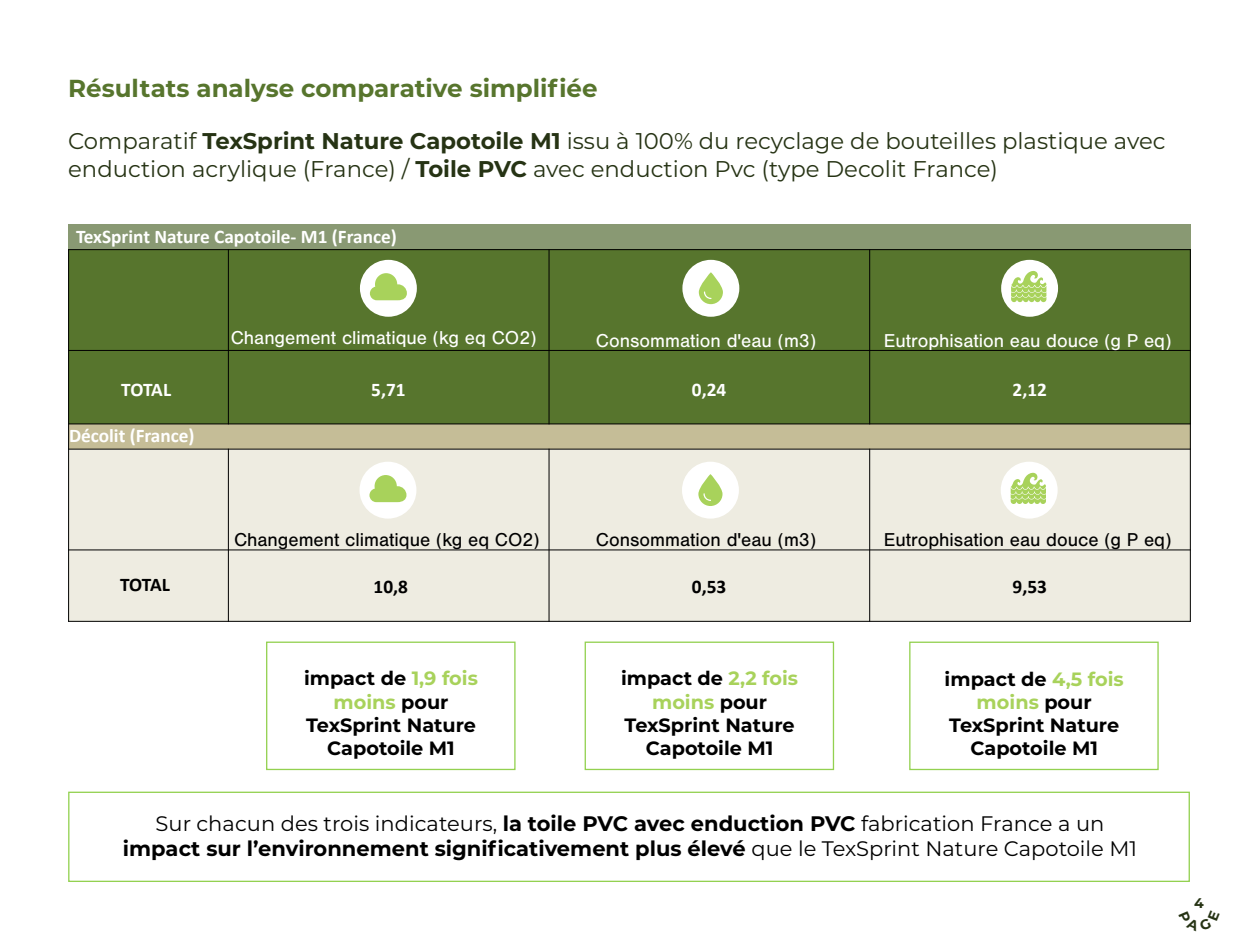
<style>
.page{position:relative;width:1260px;height:945px;background:#fff}
.page>*{position:absolute;margin:0;border:0;box-sizing:border-box;transform-origin:0 0}
.t1{font:700 24.5px "Montserrat";color:#57752d}
.t2{font:22.75px/27.8px "Montserrat";color:#263314}
.t3{font:21px/25.2px "Montserrat";color:#000;text-align:center}
.t4{font:700 19.25px/23.1px "Montserrat";color:#000;text-align:center}
.t5{font:19.25px "Nimbus San";color:#fff}
.t6{font:19.25px "Nimbus San";color:#000}
.t7{font:700 19.25px "Calibri";color:#fff}
.t8{font:700 19.25px "Calibri";letter-spacing:.005em;color:#000}
.t9{font:700 14px "Montserrat";color:#263314}
.s1{font-weight:700}
.s2{color:#a8d25b}
</style>
<div class="page">
<div style="left:69px;top:224px;width:480px;height:26px;background:#899973"></div>
<div style="left:549px;top:224px;width:321px;height:26px;background:#899973"></div>
<div style="left:870px;top:224px;width:321px;height:26px;background:#899973"></div>
<div style="left:69px;top:250px;width:159px;height:25px;background:#57752d"></div>
<div style="left:228px;top:250px;width:321px;height:25px;background:#57752d"></div>
<div style="left:549px;top:250px;width:321px;height:25px;background:#57752d"></div>
<div style="left:870px;top:250px;width:320px;height:25px;background:#57752d"></div>
<div style="left:69px;top:275px;width:159px;height:25px;background:#57752d"></div>
<div style="left:228px;top:275px;width:321px;height:25px;background:#57752d"></div>
<div style="left:549px;top:275px;width:321px;height:25px;background:#57752d"></div>
<div style="left:870px;top:275px;width:320px;height:25px;background:#57752d"></div>
<div style="left:69px;top:300px;width:159px;height:25px;background:#57752d"></div>
<div style="left:228px;top:300px;width:321px;height:25px;background:#57752d"></div>
<div style="left:549px;top:300px;width:321px;height:25px;background:#57752d"></div>
<div style="left:870px;top:300px;width:320px;height:25px;background:#57752d"></div>
<div style="left:69px;top:325px;width:159px;height:25px;background:#57752d"></div>
<div style="left:228px;top:325px;width:321px;height:25px;background:#57752d"></div>
<div style="left:549px;top:325px;width:321px;height:25px;background:#57752d"></div>
<div style="left:870px;top:325px;width:320px;height:25px;background:#57752d"></div>
<div style="left:69px;top:350px;width:159px;height:26px;background:#57752d"></div>
<div style="left:228px;top:350px;width:321px;height:26px;background:#57752d"></div>
<div style="left:549px;top:350px;width:321px;height:26px;background:#57752d"></div>
<div style="left:870px;top:350px;width:320px;height:26px;background:#57752d"></div>
<div style="left:69px;top:376px;width:159px;height:25px;background:#57752d"></div>
<div style="left:228px;top:376px;width:321px;height:25px;background:#57752d"></div>
<div style="left:549px;top:376px;width:321px;height:25px;background:#57752d"></div>
<div style="left:870px;top:376px;width:320px;height:25px;background:#57752d"></div>
<div style="left:69px;top:401px;width:159px;height:23px;background:#57752d"></div>
<div style="left:228px;top:401px;width:321px;height:23px;background:#57752d"></div>
<div style="left:549px;top:401px;width:321px;height:23px;background:#57752d"></div>
<div style="left:870px;top:401px;width:320px;height:23px;background:#57752d"></div>
<div style="left:69px;top:424px;width:159px;height:25px;background:#c5bd97"></div>
<div style="left:228px;top:424px;width:321px;height:25px;background:#c5bd97"></div>
<div style="left:549px;top:424px;width:321px;height:25px;background:#c5bd97"></div>
<div style="left:870px;top:424px;width:320px;height:25px;background:#c5bd97"></div>
<div style="left:69px;top:449px;width:159px;height:25px;background:#eeece1"></div>
<div style="left:228px;top:449px;width:321px;height:25px;background:#eeece1"></div>
<div style="left:549px;top:449px;width:321px;height:25px;background:#eeece1"></div>
<div style="left:870px;top:449px;width:320px;height:25px;background:#eeece1"></div>
<div style="left:69px;top:474px;width:159px;height:26px;background:#eeece1"></div>
<div style="left:228px;top:474px;width:321px;height:26px;background:#eeece1"></div>
<div style="left:549px;top:474px;width:321px;height:26px;background:#eeece1"></div>
<div style="left:870px;top:474px;width:320px;height:26px;background:#eeece1"></div>
<div style="left:69px;top:500px;width:159px;height:25px;background:#eeece1"></div>
<div style="left:228px;top:500px;width:321px;height:25px;background:#eeece1"></div>
<div style="left:549px;top:500px;width:321px;height:25px;background:#eeece1"></div>
<div style="left:870px;top:500px;width:320px;height:25px;background:#eeece1"></div>
<div style="left:69px;top:525px;width:159px;height:25px;background:#eeece1"></div>
<div style="left:228px;top:525px;width:321px;height:25px;background:#eeece1"></div>
<div style="left:549px;top:525px;width:321px;height:25px;background:#eeece1"></div>
<div style="left:870px;top:525px;width:320px;height:25px;background:#eeece1"></div>
<div style="left:69px;top:550px;width:159px;height:25px;background:#eeece1"></div>
<div style="left:228px;top:550px;width:321px;height:25px;background:#eeece1"></div>
<div style="left:549px;top:550px;width:321px;height:25px;background:#eeece1"></div>
<div style="left:870px;top:550px;width:320px;height:25px;background:#eeece1"></div>
<div style="left:69px;top:575px;width:159px;height:23px;background:#eeece1"></div>
<div style="left:228px;top:575px;width:321px;height:23px;background:#eeece1"></div>
<div style="left:549px;top:575px;width:321px;height:23px;background:#eeece1"></div>
<div style="left:870px;top:575px;width:320px;height:23px;background:#eeece1"></div>
<div style="left:69px;top:598px;width:159px;height:23px;background:#eeece1"></div>
<div style="left:228px;top:598px;width:321px;height:23px;background:#eeece1"></div>
<div style="left:549px;top:598px;width:321px;height:23px;background:#eeece1"></div>
<div style="left:870px;top:598px;width:320px;height:23px;background:#eeece1"></div>
<hr style="left:228px;top:249px;width:1px;height:175px;background:#000">
<hr style="left:228px;top:449px;width:1px;height:173px;background:#000">
<hr style="left:549px;top:249px;width:1px;height:175px;background:#000">
<hr style="left:549px;top:449px;width:1px;height:173px;background:#000">
<hr style="left:869px;top:249px;width:1px;height:175px;background:#000">
<hr style="left:869px;top:449px;width:1px;height:173px;background:#000">
<hr style="left:68px;top:249px;width:1123px;height:1px;background:#000">
<hr style="left:68px;top:350px;width:1123px;height:1px;background:#000">
<hr style="left:68px;top:424px;width:1123px;height:1px;background:#000">
<hr style="left:68px;top:449px;width:1123px;height:1px;background:#000">
<hr style="left:68px;top:550px;width:1123px;height:1px;background:#000">
<hr style="left:68px;top:249px;width:1px;height:373px;background:#000">
<hr style="left:1190px;top:249px;width:1px;height:373px;background:#000">
<hr style="left:68px;top:621px;width:1123px;height:1px;background:#000">
<div style="left:266px;top:642px;width:250px;height:128px;border:1px solid #93d150"></div>
<div style="left:585px;top:642px;width:249px;height:128px;border:1px solid #93d150"></div>
<div style="left:909px;top:642px;width:250px;height:128px;border:1px solid #93d150"></div>
<div style="left:1001px;top:260px;width:57px;height:57px;background:#fff;border-radius:50%"></div>
<svg style="left:1011px;top:270px;width:35px;height:32px"></svg>
<div style="left:1001px;top:462px;width:57px;height:57px;background:#fff;border-radius:50%"></div>
<svg style="left:1011px;top:472px;width:35px;height:32px"></svg>
<div style="left:360px;top:260px;width:57px;height:57px;background:#fff;border-radius:50%"></div>
<svg style="left:370px;top:273px;width:37px;height:27px"></svg>
<div style="left:360px;top:462px;width:56px;height:57px;background:#fff;border-radius:50%"></div>
<svg style="left:369px;top:475px;width:37px;height:27px"></svg>
<div style="left:682px;top:260px;width:57px;height:57px;background:#fff;border-radius:50%"></div>
<svg style="left:699px;top:272px;width:24px;height:32px"></svg>
<div style="left:682px;top:462px;width:57px;height:57px;background:#fff;border-radius:50%"></div>
<svg style="left:698px;top:474px;width:25px;height:32px"></svg>
<div style="left:68px;top:792px;width:1122px;height:90px;border:1px solid #93d150"></div>
<p class="t1" style="left:68px;top:71px;width:531px">Résultats analyse comparative simplifiée</p>
<p class="t2" style="left:68px;top:126px;width:1099px">Comparatif <span class="s1">TexSprint Nature Capotoile M1</span> issu à 100% du recyclage de bouteilles plastique avec enduction acrylique (France) / <span class="s1">Toile PVC</span> avec enduction Pvc (type Decolit France)</p>
<p class="t7" style="left:76px;top:223px;width:322px">TexSprint Nature Capotoile- M1 (France)</p>
<p class="t5" style="left:231px;top:327px;width:307px">Changement climatique (kg eq CO2)</p>
<p class="t5" style="left:596px;top:330px;width:222px">Consommation d'eau (m3)</p>
<p class="t5" style="left:884px;top:330px;width:289px">Eutrophisation eau douce (g P eq)</p>
<p class="t7" style="left:121px;top:376px;width:51px">TOTAL</p>
<p class="t7" style="left:371px;top:376px;width:36px">5,71</p>
<p class="t7" style="left:692px;top:376px;width:36px">0,24</p>
<p class="t7" style="left:1013px;top:376px;width:36px">2,12</p>
<p class="t7" style="left:69px;top:422px;width:127px">Décolit (France)</p>
<p class="t6" style="left:234px;top:529px;width:307px">Changement climatique (kg eq CO2)</p>
<p class="t6" style="left:596px;top:529px;width:222px">Consommation d'eau (m3)</p>
<p class="t6" style="left:884px;top:529px;width:289px">Eutrophisation eau douce (g P eq)</p>
<p class="t8" style="left:120px;top:571px;width:51px">TOTAL</p>
<p class="t8" style="left:374px;top:573px;width:36px">10,8</p>
<p class="t8" style="left:692px;top:573px;width:36px">0,53</p>
<p class="t8" style="left:1013px;top:573px;width:36px">9,53</p>
<p class="t4" style="left:304px;top:666px;width:175px">impact de <span class="s2">1,9 fois moins</span> pour<br>TexSprint Nature<br>Capotoile M1</p>
<p class="t4" style="left:621px;top:666px;width:179px">impact de <span class="s2">2,2 fois moins</span> pour<br>TexSprint Nature<br>Capotoile M1</p>
<p class="t4" style="left:945px;top:666px;width:181px">impact de <span class="s2">4,5 fois moins</span> pour<br>TexSprint Nature<br>Capotoile M1</p>
<p class="t3" style="left:123px;top:810px;width:1016px">Sur chacun des trois indicateurs, <span class="s1">la toile PVC avec enduction PVC</span> fabrication France a un <span class="s1">impact sur l’environnement significativement plus élevé</span> que le TexSprint Nature Capotoile M1</p>
<p class="t9" style="left:1194px;top:893px;width:11px">4</p>
</div>
